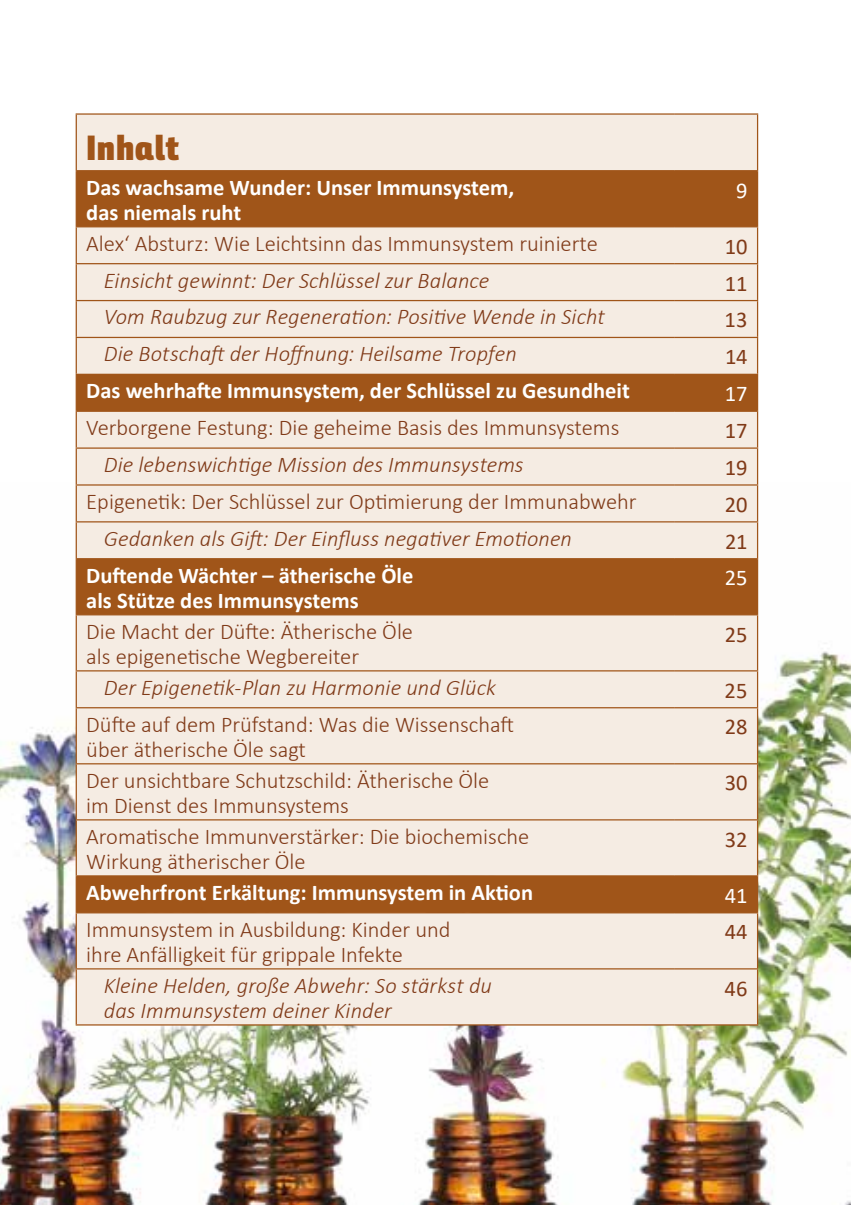
<style>
.page{position:relative;width:851px;height:1205px;background:#fff}
.page>*{position:absolute;margin:0;border:0;box-sizing:border-box;transform-origin:0 0}
.t1{font:35px "Bunday Sans Heavy Up";letter-spacing:.005em;color:#a05519}
.t2{font:300 22.5px/25px "Calibri";color:#803a18}
.t3{font:italic 300 22.5px/25px "Calibri";letter-spacing:.005em;color:#803a18}
.t4{font:700 22.5px/25px "Calibri";color:#fff}
.t5{font:22.5px "Calibri";color:#803a18}
.t6{font:22.5px "Calibri";color:#fff}
</style>
<div class="page">
<img style="left:0;top:482px;width:850px;height:723px">
<div style="left:77px;top:115px;width:679px;height:909px;background:#f5ece3"></div>
<div style="left:77px;top:171px;width:679px;height:55px;background:#a05519"></div>
<svg style="left:77px;top:375px;width:679px;height:537px;background:#dfc6b0"></svg>
<hr style="left:76px;top:113px;width:598px;height:2px;background:#a05519">
<hr style="left:76px;top:115px;width:1px;height:55px;background:#a05519">
<hr style="left:76px;top:170px;width:598px;height:1px;background:#a05519">
<hr style="left:76px;top:171px;width:1px;height:55px;background:#a05519">
<hr style="left:76px;top:226px;width:598px;height:1px;background:#a05519">
<hr style="left:76px;top:227px;width:1px;height:36px;background:#a05519">
<hr style="left:76px;top:263px;width:598px;height:1px;background:#a05519">
<hr style="left:76px;top:264px;width:1px;height:36px;background:#a05519">
<hr style="left:76px;top:300px;width:598px;height:1px;background:#a05519">
<hr style="left:76px;top:301px;width:1px;height:36px;background:#a05519">
<hr style="left:76px;top:337px;width:598px;height:1px;background:#a05519">
<hr style="left:76px;top:338px;width:1px;height:36px;background:#a05519">
<hr style="left:76px;top:374px;width:598px;height:1px;background:#a05519">
<hr style="left:76px;top:375px;width:1px;height:36px;background:#a05519">
<hr style="left:76px;top:411px;width:598px;height:1px;background:#a05519">
<hr style="left:76px;top:412px;width:1px;height:35px;background:#a05519">
<hr style="left:76px;top:447px;width:598px;height:2px;background:#a05519">
<hr style="left:76px;top:449px;width:1px;height:35px;background:#a05519">
<hr style="left:76px;top:484px;width:598px;height:2px;background:#a05519">
<hr style="left:76px;top:486px;width:1px;height:35px;background:#a05519">
<hr style="left:76px;top:521px;width:598px;height:1px;background:#a05519">
<hr style="left:76px;top:522px;width:1px;height:36px;background:#a05519">
<hr style="left:76px;top:558px;width:598px;height:1px;background:#a05519">
<hr style="left:76px;top:559px;width:1px;height:55px;background:#a05519">
<hr style="left:76px;top:614px;width:598px;height:1px;background:#a05519">
<hr style="left:76px;top:615px;width:1px;height:55px;background:#a05519">
<hr style="left:76px;top:670px;width:598px;height:1px;background:#a05519">
<hr style="left:76px;top:671px;width:1px;height:36px;background:#a05519">
<hr style="left:76px;top:707px;width:598px;height:1px;background:#a05519">
<hr style="left:76px;top:708px;width:1px;height:55px;background:#a05519">
<hr style="left:76px;top:763px;width:598px;height:1px;background:#a05519">
<hr style="left:76px;top:764px;width:1px;height:55px;background:#a05519">
<hr style="left:76px;top:819px;width:598px;height:1px;background:#a05519">
<hr style="left:76px;top:820px;width:1px;height:55px;background:#a05519">
<hr style="left:76px;top:875px;width:598px;height:1px;background:#a05519">
<hr style="left:76px;top:876px;width:1px;height:36px;background:#a05519">
<hr style="left:76px;top:912px;width:598px;height:1px;background:#a05519">
<hr style="left:76px;top:913px;width:1px;height:55px;background:#a05519">
<hr style="left:76px;top:968px;width:598px;height:1px;background:#a05519">
<hr style="left:76px;top:969px;width:1px;height:55px;background:#a05519">
<hr style="left:76px;top:1024px;width:598px;height:1px;background:#a05519">
<hr style="left:674px;top:113px;width:84px;height:2px;background:#a05519">
<hr style="left:756px;top:115px;width:2px;height:55px;background:#a05519">
<hr style="left:674px;top:170px;width:84px;height:1px;background:#a05519">
<hr style="left:756px;top:171px;width:2px;height:55px;background:#a05519">
<hr style="left:674px;top:226px;width:84px;height:1px;background:#a05519">
<hr style="left:756px;top:227px;width:2px;height:36px;background:#a05519">
<hr style="left:674px;top:263px;width:84px;height:1px;background:#a05519">
<hr style="left:756px;top:264px;width:2px;height:36px;background:#a05519">
<hr style="left:674px;top:300px;width:84px;height:1px;background:#a05519">
<hr style="left:756px;top:301px;width:2px;height:36px;background:#a05519">
<hr style="left:674px;top:337px;width:84px;height:1px;background:#a05519">
<hr style="left:756px;top:338px;width:2px;height:36px;background:#a05519">
<hr style="left:674px;top:374px;width:84px;height:1px;background:#a05519">
<hr style="left:756px;top:375px;width:2px;height:36px;background:#a05519">
<hr style="left:674px;top:411px;width:84px;height:1px;background:#a05519">
<hr style="left:756px;top:412px;width:2px;height:35px;background:#a05519">
<hr style="left:674px;top:447px;width:84px;height:2px;background:#a05519">
<hr style="left:756px;top:449px;width:2px;height:35px;background:#a05519">
<hr style="left:674px;top:484px;width:84px;height:2px;background:#a05519">
<hr style="left:756px;top:486px;width:2px;height:35px;background:#a05519">
<hr style="left:674px;top:521px;width:84px;height:1px;background:#a05519">
<hr style="left:756px;top:522px;width:2px;height:36px;background:#a05519">
<hr style="left:674px;top:558px;width:84px;height:1px;background:#a05519">
<hr style="left:756px;top:559px;width:2px;height:55px;background:#a05519">
<hr style="left:674px;top:614px;width:84px;height:1px;background:#a05519">
<hr style="left:756px;top:615px;width:2px;height:55px;background:#a05519">
<hr style="left:674px;top:670px;width:84px;height:1px;background:#a05519">
<hr style="left:756px;top:671px;width:2px;height:36px;background:#a05519">
<hr style="left:674px;top:707px;width:84px;height:1px;background:#a05519">
<hr style="left:756px;top:708px;width:2px;height:55px;background:#a05519">
<hr style="left:674px;top:763px;width:84px;height:1px;background:#a05519">
<hr style="left:756px;top:764px;width:2px;height:55px;background:#a05519">
<hr style="left:674px;top:819px;width:84px;height:1px;background:#a05519">
<hr style="left:756px;top:820px;width:2px;height:55px;background:#a05519">
<hr style="left:674px;top:875px;width:84px;height:1px;background:#a05519">
<hr style="left:756px;top:876px;width:2px;height:36px;background:#a05519">
<hr style="left:674px;top:912px;width:84px;height:1px;background:#a05519">
<hr style="left:756px;top:913px;width:2px;height:55px;background:#a05519">
<hr style="left:674px;top:968px;width:84px;height:1px;background:#a05519">
<hr style="left:756px;top:969px;width:2px;height:55px;background:#a05519">
<hr style="left:674px;top:1024px;width:84px;height:1px;background:#a05519">
<h1 class="t1" style="left:86px;top:127px;width:95px">Inhalt</h1>
<p class="t4" style="left:86px;top:174px;width:429px">Das wachsame Wunder: Unser Immunsystem, das niemals ruht</p>
<p class="t6" style="left:736px;top:174px;width:13px">9</p>
<p class="t2" style="left:86px;top:231px;width:513px">Alex‘ Absturz: Wie Leichtsinn das Immunsystem ruinierte</p>
<p class="t5" style="left:724px;top:231px;width:24px">10</p>
<p class="t3" style="left:104px;top:267px;width:387px">Einsicht gewinnt: Der Schlüssel zur Balance</p>
<p class="t5" style="left:724px;top:267px;width:24px">11</p>
<p class="t3" style="left:104px;top:304px;width:502px">Vom Raubzug zur Regeneration: Positive Wende in Sicht</p>
<p class="t5" style="left:724px;top:304px;width:25px">13</p>
<p class="t3" style="left:104px;top:341px;width:414px">Die Botschaft der Hoffnung: Heilsame Tropfen</p>
<p class="t5" style="left:725px;top:341px;width:24px">14</p>
<p class="t4" style="left:86px;top:378px;width:545px">Das wehrhafte Immunsystem, der Schlüssel zu Gesundheit</p>
<p class="t6" style="left:724px;top:378px;width:24px">17</p>
<p class="t2" style="left:86px;top:415px;width:534px">Verborgene Festung: Die geheime Basis des Immunsystems</p>
<p class="t5" style="left:724px;top:415px;width:24px">17</p>
<p class="t3" style="left:104px;top:452px;width:421px">Die lebenswichtige Mission des Immunsystems</p>
<p class="t5" style="left:724px;top:452px;width:24px">19</p>
<p class="t2" style="left:86px;top:489px;width:552px">Epigenetik: Der Schlüssel zur Optimierung der Immunabwehr</p>
<p class="t5" style="left:724px;top:489px;width:24px">20</p>
<p class="t3" style="left:104px;top:525px;width:469px">Gedanken als Gift: Der Einfluss negativer Emotionen</p>
<p class="t5" style="left:724px;top:525px;width:24px">21</p>
<p class="t4" style="left:86px;top:562px;width:328px">Duftende Wächter – ätherische Öle als Stütze des Immunsystems</p>
<p class="t6" style="left:724px;top:562px;width:24px">25</p>
<p class="t2" style="left:86px;top:618px;width:328px">Die Macht der Düfte: Ätherische Öle als epigenetische Wegbereiter</p>
<p class="t5" style="left:724px;top:618px;width:24px">25</p>
<p class="t3" style="left:104px;top:674px;width:393px">Der Epigenetik-Plan zu Harmonie und Glück</p>
<p class="t5" style="left:724px;top:674px;width:25px">25</p>
<p class="t2" style="left:86px;top:711px;width:429px">Düfte auf dem Prüfstand: Was die Wissenschaft über ätherische Öle sagt</p>
<p class="t5" style="left:724px;top:711px;width:24px">28</p>
<p class="t2" style="left:86px;top:767px;width:404px">Der unsichtbare Schutzschild: Ätherische Öle im Dienst des Immunsystems</p>
<p class="t5" style="left:724px;top:767px;width:24px">30</p>
<p class="t2" style="left:86px;top:823px;width:444px">Aromatische Immunverstärker: Die biochemische<br>Wirkung ätherischer Öle</p>
<p class="t5" style="left:724px;top:823px;width:24px">32</p>
<p class="t4" style="left:86px;top:879px;width:448px">Abwehrfront Erkältung: Immunsystem in Aktion</p>
<p class="t6" style="left:724px;top:879px;width:24px">41</p>
<p class="t2" style="left:86px;top:916px;width:365px">Immunsystem in Ausbildung: Kinder und ihre Anfälligkeit für grippale Infekte</p>
<p class="t5" style="left:724px;top:916px;width:24px">44</p>
<p class="t3" style="left:104px;top:972px;width:389px">Kleine Helden, große Abwehr: So stärkst du das Immunsystem deiner Kinder</p>
<p class="t5" style="left:724px;top:972px;width:25px">46</p>
</div>
